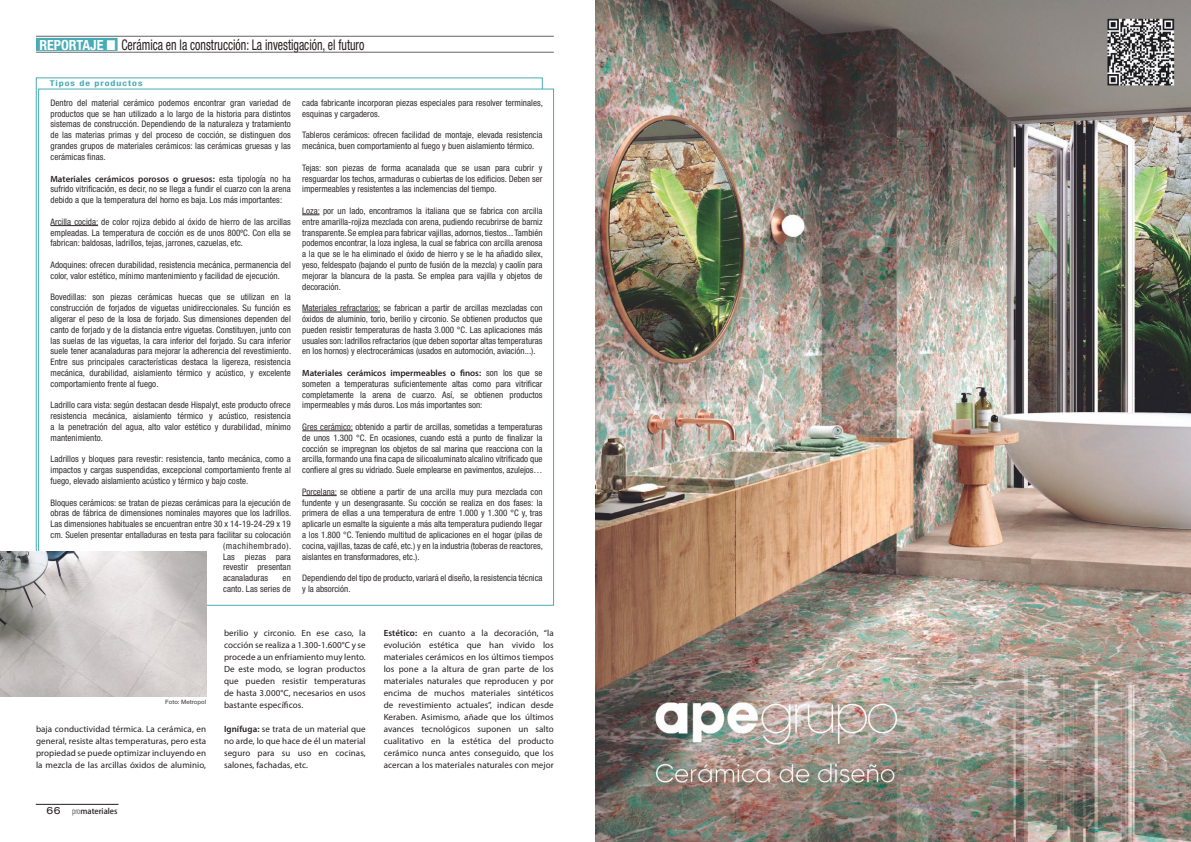
<style>
.page{position:relative;width:1191px;height:842px;background:#fff}
.page>*{position:absolute;margin:0;border:0;box-sizing:border-box;transform-origin:0 0}
.t1{font:condensed 14.7px "Helvetica Neue";color:#241f1f;scale:.81 1}
.t2{font:condensed 9px/10.8px "Helvetica Neue";letter-spacing:.005em;color:#302c2c;text-align:justify}
.t3{font:9px/12px "Myriad Pro";letter-spacing:.01em;color:#241f1f;text-align:justify}
.t4{font:600 9px "Myriad Pro";color:#241f1f}
.t5{font:condensed 9px "Helvetica Neue";letter-spacing:.055em;color:#302c2c}
.t6{font:700 condensed 8px "Helvetica Neue";letter-spacing:.1em;color:#48acb6;scale:1.25 1}
.t7{font:500 7.8px "Koz Go Std";color:#241f1f}
.t8{font:500 6px "Helvetica Neue";color:#5a5758}
.s1{font-weight:700;font-size:14px;color:#fff}
.s2{font-family:"Arial Narrow";font-stretch:normal;font-size:21px;color:#fff}
.s3{font-family:"Helvetica Neue";font-weight:400;font-stretch:condensed;color:#302c2c}
.s4{font-family:"Helvetica Neue";font-weight:400;font-stretch:expanded;font-size:10px}
.s5{font-family:"Myriad Pro";font-weight:300;font-stretch:condensed;font-size:9.1px}
.s6{font-weight:600}
</style>
<div class="page">
<hr style="left:36px;top:804px;width:82px;height:1px;background:#241f1f">
<div style="left:38px;top:89px;width:516px;height:516px;background:#fff;border:1px solid #48acb6"></div>
<hr style="left:50px;top:225px;width:48px;height:1px;background:#302c2c">
<svg style="left:302px;top:215px;width:17px;height:1px"></svg>
<hr style="left:302px;top:312px;width:78px;height:1px;background:#302c2c">
<hr style="left:302px;top:431px;width:51px;height:1px;background:#302c2c">
<hr style="left:302px;top:495px;width:35px;height:1px;background:#302c2c">
<div style="left:36px;top:38px;width:82px;height:13px;background:#48acb6"></div>
<hr style="left:36px;top:52px;width:518px;height:1px;background:#656365">
<hr style="left:36px;top:36px;width:518px;height:1px;background:#656365">
<img style="left:595px;top:0;width:596px;height:842px">
<img style="left:0;top:551px;width:206px;height:145px">
<h1 class="t1" style="left:39px;top:36px;width:403px"><span class="s1">REPORTAJE</span> <span class="s2">■</span> Cerámica en la construcción: La investigación, el futuro</h1>
<p class="t6" style="left:50px;top:78px;width:76px">Tipos de productos</p>
<p class="t2" style="left:50px;top:97px;width:242px">Dentro del material cerámico podemos encontrar gran variedad de productos que se han utilizado a lo largo de la historia para distintos sistemas de construcción. Dependiendo de la naturaleza y tratamiento de las materias primas y del proceso de cocción, se distinguen dos grandes grupos de materiales cerámicos: las cerámicas gruesas y las cerámicas finas.</p>
<p class="t4" style="left:50px;top:173px;width:242px">Materiales cerámicos porosos o gruesos: <span class="s3">esta tipología no ha</span></p>
<p class="t2" style="left:50px;top:184px;width:242px">sufrido vitrificación, es decir, no se llega a fundir el cuarzo con la arena debido a que la temperatura del horno es baja. Los más importantes:</p>
<p class="t2" style="left:50px;top:216px;width:242px">Arcilla cocida: de color rojiza debido al óxido de hierro de las arcillas empleadas. La temperatura de cocción es de unos 800ºC. Con ella se fabrican: baldosas, ladrillos, tejas, jarrones, cazuelas, etc.</p>
<p class="t2" style="left:50px;top:259px;width:242px">Adoquines: ofrecen durabilidad, resistencia mecánica, permanencia del color, valor estético, mínimo mantenimiento y facilidad de ejecución.</p>
<p class="t2" style="left:50px;top:292px;width:242px">Bovedillas: son piezas cerámicas huecas que se utilizan en la construcción de forjados de viguetas unidireccionales. Su función es aligerar el peso de la losa de forjado. Sus dimensiones dependen del canto de forjado y de la distancia entre viguetas. Constituyen, junto con las suelas de las viguetas, la cara inferior del forjado. Su cara inferior suele tener acanaladuras para mejorar la adherencia del revestimiento.<br>Entre sus principales características destaca la ligereza, resistencia mecánica, durabilidad, aislamiento térmico y acústico, y excelente comportamiento frente al fuego.</p>
<p class="t2" style="left:50px;top:400px;width:242px">Ladrillo cara vista: según destacan desde Hispalyt, este producto ofrece resistencia mecánica, aislamiento térmico y acústico, resistencia a la penetración del agua, alto valor estético y durabilidad, mínimo mantenimiento.</p>
<p class="t2" style="left:50px;top:454px;width:242px">Ladrillos y bloques para revestir: resistencia, tanto mecánica, como a impactos y cargas suspendidas, excepcional comportamiento frente al fuego, elevado aislamiento acústico y térmico y bajo coste.</p>
<p class="t2" style="left:50px;top:497px;width:242px">Bloques cerámicos: se tratan de piezas cerámicas para la ejecución de</p>
<p class="t2" style="left:50px;top:508px;width:242px">obras de fábrica de dimensiones nominales mayores que los ladrillos.</p>
<p class="t2" style="left:50px;top:518px;width:242px">Las dimensiones habituales se encuentran entre 30 x 14-19-24-29 x 19</p>
<p class="t2" style="left:50px;top:529px;width:242px">cm. Suelen presentar entalladuras en testa para facilitar su colocación</p>
<p class="t5" style="left:223px;top:540px;width:70px">(machihembrado).</p>
<p class="t2" style="left:223px;top:551px;width:69px">Las piezas para</p>
<p class="t2" style="left:223px;top:562px;width:69px">revestir presentan</p>
<p class="t2" style="left:223px;top:572px;width:46px">acanaladuras</p>
<p class="t2" style="left:223px;top:572px;width:69px;text-align:right">en<br>canto. Las series de</p>
<p class="t2" style="left:302px;top:97px;width:242px">cada fabricante incorporan piezas especiales para resolver terminales, esquinas y cargaderos.</p>
<p class="t2" style="left:302px;top:130px;width:242px">Tableros cerámicos: ofrecen facilidad de montaje, elevada resistencia mecánica, buen comportamiento al fuego y buen aislamiento térmico.</p>
<p class="t2" style="left:302px;top:162px;width:242px">Tejas: son piezas de forma acanalada que se usan para cubrir y resguardar los techos, armaduras o cubiertas de los edificios. Deben ser impermeables y resistentes a las inclemencias del tiempo.</p>
<p class="t2" style="left:302px;top:205px;width:242px">Loza: por un lado, encontramos la italiana que se fabrica con arcilla entre amarilla-rojiza mezclada con arena, pudiendo recubrirse de barniz transparente. Se emplea para fabricar vajillas, adornos, tiestos... También podemos encontrar, la loza inglesa, la cual se fabrica con arcilla arenosa a la que se le ha eliminado el óxido de hierro y se le ha añadido sílex, yeso, feldespato (bajando el punto de fusión de la mezcla) y caolín para mejorar la blancura de la pasta. Se emplea para vajilla y objetos de decoración.</p>
<p class="t2" style="left:302px;top:302px;width:242px">Materiales refractarios: se fabrican a partir de arcillas mezcladas con óxidos de aluminio, torio, berilio y circonio. Se obtienen productos que pueden resistir temperaturas de hasta 3.000 °C. Las aplicaciones más usuales son: ladrillos refractarios (que deben soportar altas temperaturas en los hornos) y electrocerámicas (usados en automoción, aviación...).</p>
<p class="t4" style="left:302px;top:367px;width:242px">Materiales cerámicos impermeables o finos: <span class="s3">son los que se</span></p>
<p class="t2" style="left:302px;top:378px;width:242px">someten a temperaturas suficientemente altas como para vitrificar completamente la arena de cuarzo. Así, se obtienen productos impermeables y más duros. Los más importantes son:</p>
<p class="t2" style="left:302px;top:421px;width:242px">Gres cerámico: obtenido a partir de arcillas, sometidas a temperaturas de unos 1.300 °C. En ocasiones, cuando está a punto de finalizar la cocción se impregnan los objetos de sal marina que reacciona con la arcilla, formando una fina capa de silicoaluminato alcalino vitrificado que confiere al gres su vidriado. Suele emplearse en pavimentos, azulejos…</p>
<p class="t2" style="left:302px;top:486px;width:242px">Porcelana: se obtiene a partir de una arcilla muy pura mezclada con fundente y un desengrasante. Su cocción se realiza en dos fases: la primera de ellas a una temperatura de entre 1.000 y 1.300 °C y, tras aplicarle un esmalte la siguiente a más alta temperatura pudiendo llegar a los 1.800 °C. Teniendo multitud de aplicaciones en el hogar (pilas de cocina, vajillas, tazas de café, etc.) y en la industria (toberas de reactores, aislantes en transformadores, etc.).</p>
<p class="t2" style="left:302px;top:572px;width:242px">Dependiendo del tipo de producto, variará el diseño, la resistencia técnica y la absorción.</p>
<p class="t8" style="left:165px;top:698px;width:42px">Foto: Metropol</p>
<p class="t3" style="left:36px;top:723px;width:172px">baja conductividad térmica. La cerámica, en general, resiste altas temperaturas, pero esta propiedad se puede optimizar incluyendo en la mezcla de las arcillas óxidos de aluminio,</p>
<p class="t7" style="left:47px;top:806px;width:72px"><span class="s4">66</span> <span class="s5">pro</span>materiales</p>
<p class="t3" style="left:224px;top:627px;width:143px">berilio y circonio. En ese caso, la cocción se realiza a 1.300-1.600°C y se procede a un enfriamiento muy lento.<br>De este modo, se logran productos que pueden resistir temperaturas de hasta 3.000°C, necesarios en usos bastante específicos.</p>
<p class="t3" style="left:224px;top:723px;width:143px"><span class="s6">Ignífuga:</span> se trata de un material que no arde, lo que hace de él un material seguro para su uso en cocinas, salones, fachadas, etc.</p>
<p class="t3" style="left:384px;top:627px;width:172px"><span class="s6">Estético:</span> en cuanto a la decoración, “la evolución estética que han vivido los materiales cerámicos en los últimos tiempos los pone a la altura de gran parte de los materiales naturales que reproducen y por encima de muchos materiales sintéticos de revestimiento actuales”, indican desde Keraben. Asimismo, añade que los últimos avances tecnológicos suponen un salto cualitativo en la estética del producto cerámico nunca antes conseguido, que los acercan a los materiales naturales con mejor</p>
</div>
